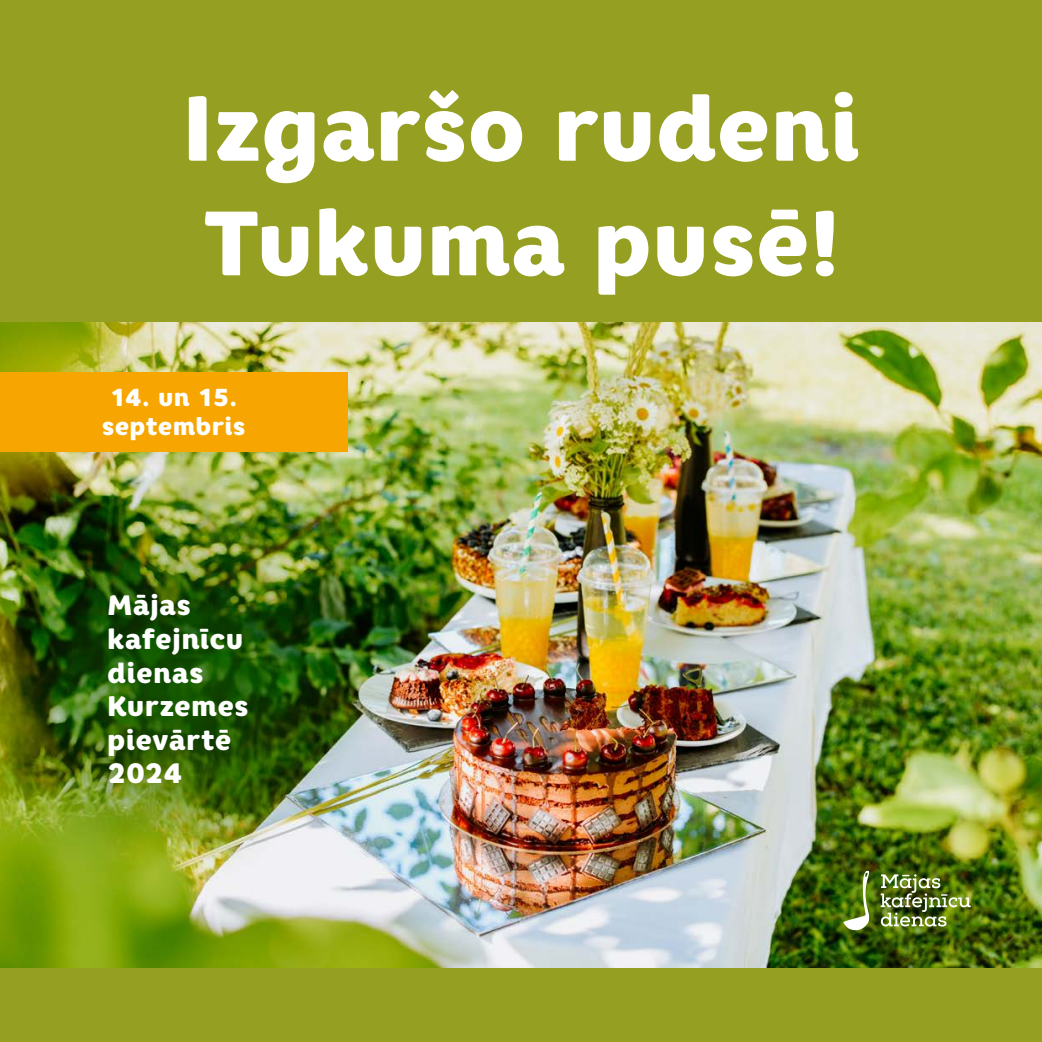
<style>
.page{position:relative;width:1042px;height:1042px;background:#95a022}
.page>*{position:absolute;margin:0;border:0;box-sizing:border-box;transform-origin:0 0}
.t1{font:900 91px/114.6px "Core Rhino 85";color:#fff}
.t2{font:900 28px/33.6px "Core Rhino 85";letter-spacing:.01em;color:#fff}
.t3{font:900 24.5px/29.4px "Core Rhino 85";letter-spacing:.01em;color:#fff;text-align:center}
</style>
<div class="page">
<img style="left:0;top:322px;width:1042px;height:645px">
<div style="left:0;top:372px;width:347px;height:79px;background:#f7a500"></div>
<img style="left:880px;top:874px;width:90px;height:52px">
<svg style="left:843px;top:870px;width:26px;height:62px;background:#728f40"></svg>
<h1 class="t1" style="left:182px;top:71px;width:679px">Izgaršo rudeni<br>Tukuma pusē!</h1>
<p class="t3" style="left:102px;top:383px;width:145px">14. un 15. septembris</p>
<p class="t2" style="left:107px;top:588px;width:143px">Mājas kafejnīcu dienas<br>Kurzemes pievārtē<br>2024</p>
</div>
